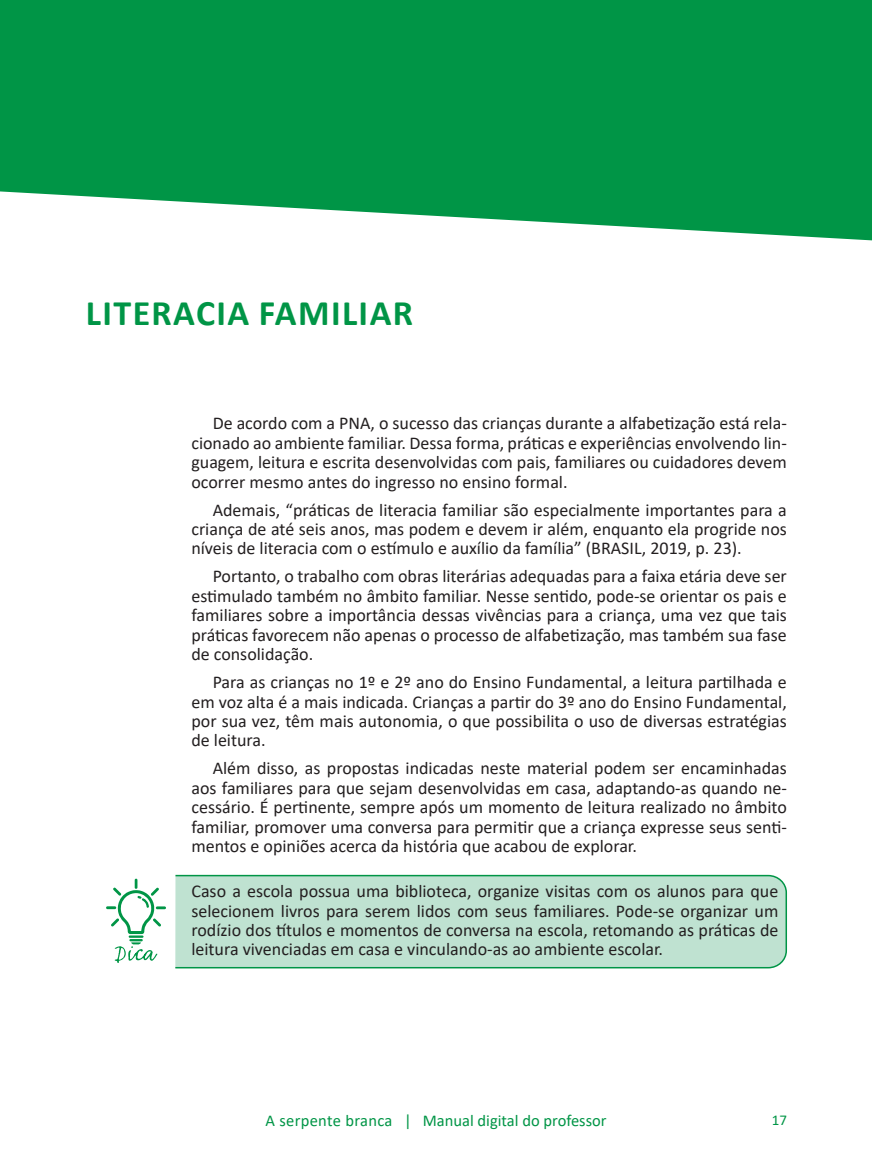
<style>
.page{position:relative;width:872px;height:1170px;background:#fff}
.page>*{position:absolute;margin:0;border:0;box-sizing:border-box;transform-origin:0 0}
.t1{font:700 36px "Calibri";letter-spacing:.04em;color:#009546}
.t2{font:18px/19.4px "Calibri";color:#231f20;text-align:justify}
.t3{font:16.5px "Calibri";color:#009546}
.t4{font:15px "Calibri";color:#009546}
</style>
<div class="page">
<div style="left:175px;top:874px;width:612px;height:95px;background:#bfe2d1"></div>
<svg style="left:106px;top:878px;width:60px;height:84px"></svg>
<svg style="left:0;top:0;width:872px;height:240px;background:#199f58"></svg>
<h1 class="t1" style="left:86px;top:287px;width:329px">LITERACIA FAMILIAR</h1>
<p class="t2" style="left:191px;top:413px;width:597px;text-indent:21px">De acordo com a PNA, o sucesso das crianças durante a alfabetização está rela&shy;cionado ao ambiente familiar. Dessa forma, práticas e experiências envolvendo lin&shy;guagem, leitura e escrita desenvolvidas com pais, familiares ou cuidadores devem ocorrer mesmo antes do ingresso no ensino formal.</p>
<p class="t2" style="left:191px;top:499px;width:597px;text-indent:21px">Ademais, “práticas de literacia familiar são especialmente importantes para a criança de até seis anos, mas podem e devem ir além, enquanto ela progride nos níveis de literacia com o estímulo e auxílio da família” (BRASIL, 2019, p. 23).</p>
<p class="t2" style="left:191px;top:566px;width:597px;text-indent:21px">Portanto, o trabalho com obras literárias adequadas para a faixa etária deve ser estimulado também no âmbito familiar. Nesse sentido, pode-se orientar os pais e familiares sobre a importância dessas vivências para a criança, uma vez que tais práticas favorecem não apenas o processo de alfabetização, mas também sua fase de consolidação.</p>
<p class="t2" style="left:191px;top:672px;width:597px;text-indent:21px">Para as crianças no 1º e 2º ano do Ensino Fundamental, a leitura partilhada e em voz alta é a mais indicada. Crianças a partir do 3º ano do Ensino Fundamental, por sua vez, têm mais autonomia, o que possibilita o uso de diversas estratégias de leitura.</p>
<p class="t2" style="left:191px;top:758px;width:597px;text-indent:21px">Além disso, as propostas indicadas neste material podem ser encaminhadas aos familiares para que sejam desenvolvidas em casa, adaptando-as quando ne&shy;cessário. É pertinente, sempre após um momento de leitura realizado no âmbito familiar, promover uma conversa para permitir que a criança expresse seus senti&shy;mentos e opiniões acerca da história que acabou de explorar.</p>
<p class="t2" style="left:191px;top:880px;width:588px">Caso a escola possua uma biblioteca, organize visitas com os alunos para que selecionem livros para serem lidos com seus familiares. Pode-se organizar um rodízio dos títulos e momentos de conversa na escola, retomando as práticas de leitura vivenciadas em casa e vinculando-as ao ambiente escolar.</p>
<p class="t3" style="left:265px;top:1108px;width:343px">A serpente branca | Manual digital do professor</p>
<p class="t4" style="left:772px;top:1109px;width:17px">17</p>
</div>
